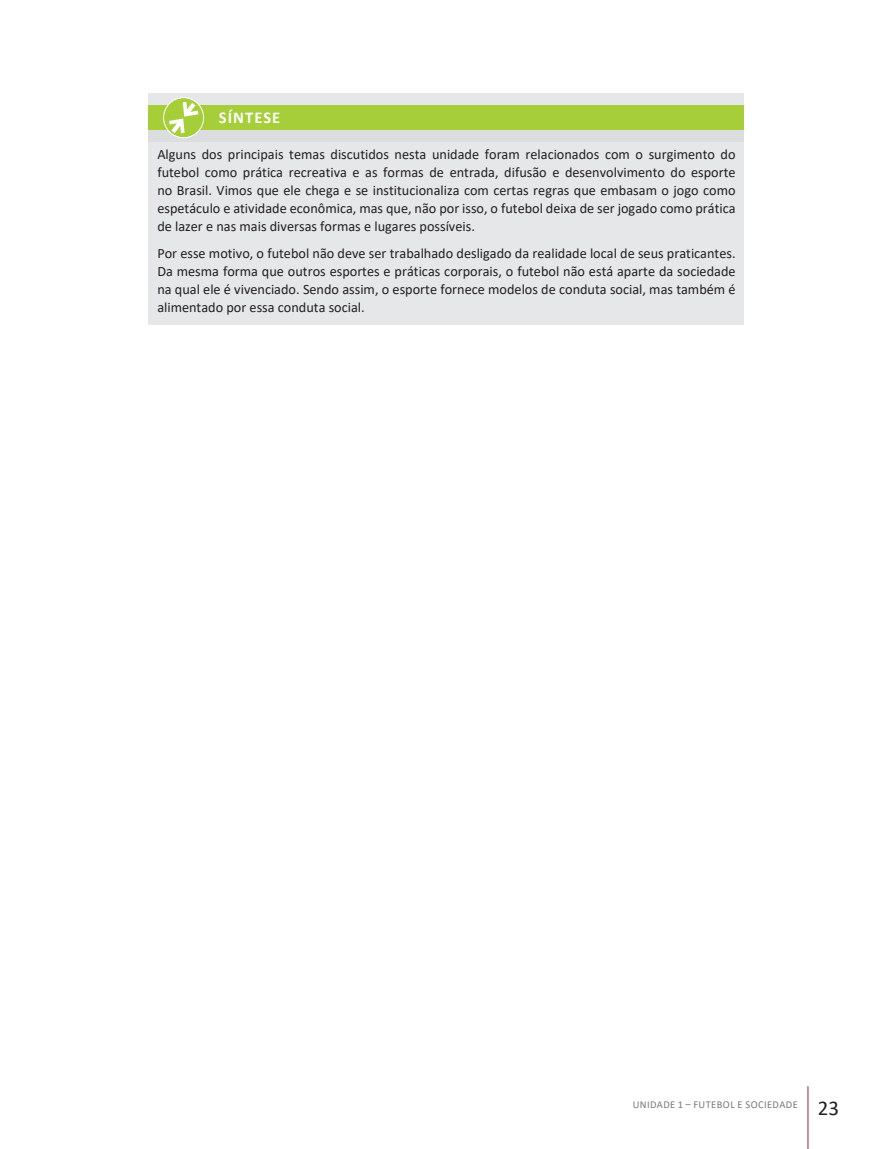
<style>
.page{position:relative;width:893px;height:1149px;background:#fff}
.page>*{position:absolute;margin:0;border:0;box-sizing:border-box;transform-origin:0 0}
.t1{font:21px "Calibri";color:#231f20}
.t2{font:700 16.5px "Calibri";letter-spacing:.065em;color:#fff}
.BOX_TEXTO_AVISO{font:14.25px/18px "Calibri";color:#231f20;text-align:justify}
.t3{font:10.5px "Calibri";letter-spacing:.04em;color:#76787b}
</style>
<div class="page">
<hr style="left:807px;top:1085px;width:2px;height:63px;background:#c0697d">
<div style="left:149px;top:93px;width:595px;height:231px;background:#e6e7e9"></div>
<div style="left:149px;top:108px;width:595px;height:33px;background:#dcdddf"></div>
<div style="left:149px;top:105px;width:595px;height:25px;background:#a6ce39"></div>
<div style="left:163px;top:97px;width:41px;height:41px;border:2px solid #fff;border-radius:50%"></div>
<div style="left:164px;top:98px;width:39px;height:39px;background:#a6ce39;border-radius:50%"></div>
<svg style="left:169px;top:102px;width:29px;height:31px"></svg>
<p class="t2" style="left:219px;top:106px;width:63px">SÍNTESE</p>
<p class="BOX_TEXTO_AVISO" style="left:157px;top:145px;width:580px">Alguns dos principais temas discutidos nesta unidade foram relacionados com o surgimento do futebol como prática recreativa e as formas de entrada, difusão e desenvolvimento do esporte no Brasil. Vimos que ele chega e se institucionaliza com certas regras que embasam o jogo como espetáculo e atividade econômica, mas que, não por isso, o futebol deixa de ser jogado como prática de lazer e nas mais diversas formas e lugares possíveis.</p>
<p class="BOX_TEXTO_AVISO" style="left:157px;top:243px;width:580px">Por esse motivo, o futebol não deve ser trabalhado desligado da realidade local de seus praticantes.<br>Da mesma forma que outros esportes e práticas corporais, o futebol não está aparte da sociedade na qual ele é vivenciado. Sendo assim, o esporte fornece modelos de conduta social, mas também é alimentado por essa conduta social.</p>
<p class="t3" style="left:633px;top:1096px;width:167px">UNIDADE 1 – FUTEBOL E SOCIEDADE</p>
<h1 class="t1" style="left:818px;top:1093px;width:23px">23</h1>
</div>
